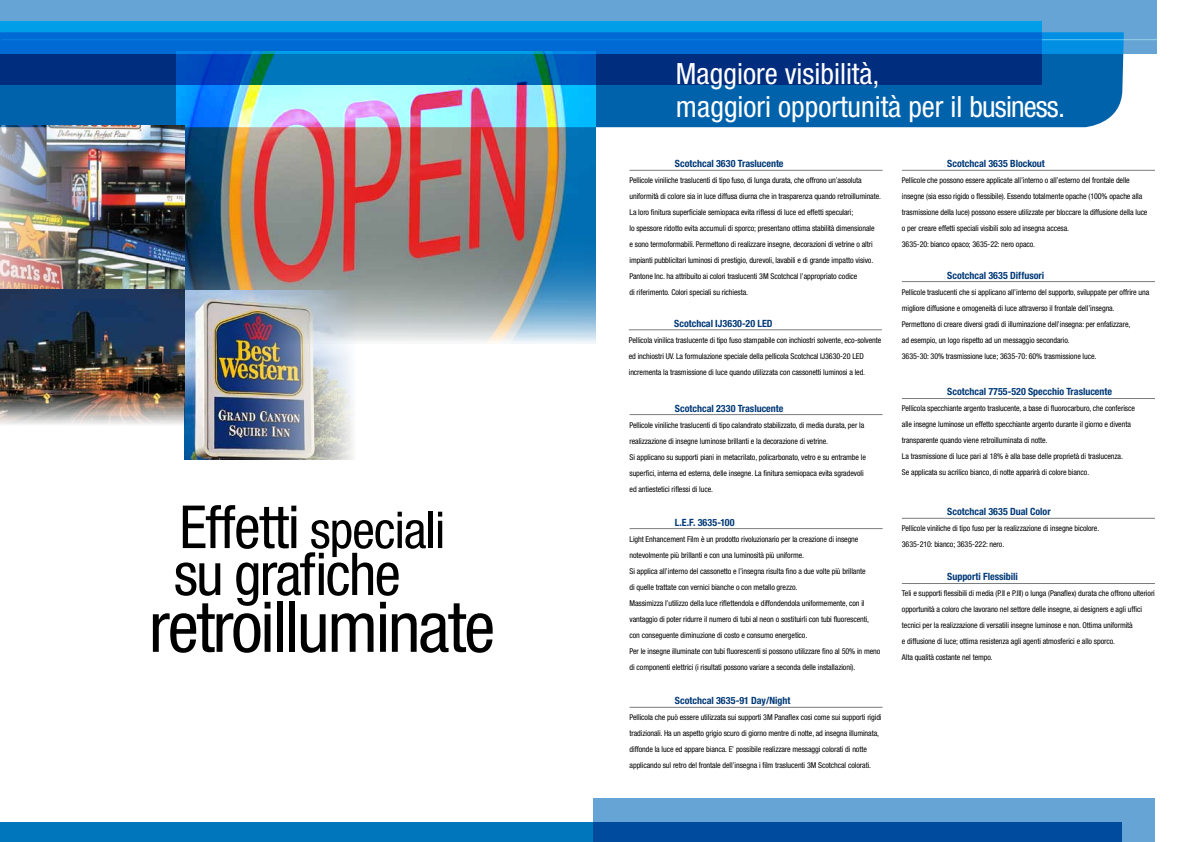
<style>
.page{position:relative;width:1191px;height:842px;background:#fff}
.page>*{position:absolute;margin:0;border:0;box-sizing:border-box;transform-origin:0 0}
.t1{font:condensed 70.1px "Helvetica Neue";letter-spacing:-.03em;color:#000}
.t2{font:condensed 59.1px "Helvetica Neue";letter-spacing:-.03em;color:#000}
.t3{font:condensed 51px "Helvetica Neue";letter-spacing:-.02em;color:#000}
.t4{font:condensed 29.3px/33px "Helvetica Neue";color:#fff}
.t5{font:700 condensed 10px "Helvetica Neue";color:#003977}
.t6{font:condensed 8px/16px "Helvetica Neue";letter-spacing:-.01em;color:#000}
.s1{font-size:59.4px}
</style>
<div class="page">
<img style="left:184px;top:127px;width:411px;height:216px">
<hr style="left:629px;top:170px;width:253px;height:1px;background:#7b7c7e">
<hr style="left:629px;top:414px;width:253px;height:1px;background:#7b7c7e">
<hr style="left:629px;top:528px;width:253px;height:1px;background:#7b7c7e">
<hr style="left:902px;top:170px;width:253px;height:1px;background:#7b7c7e">
<hr style="left:902px;top:281px;width:253px;height:1px;background:#7b7c7e">
<hr style="left:902px;top:398px;width:253px;height:1px;background:#7b7c7e">
<hr style="left:902px;top:518px;width:253px;height:1px;background:#7b7c7e">
<hr style="left:902px;top:583px;width:253px;height:1px;background:#7b7c7e">
<hr style="left:629px;top:707px;width:253px;height:1px;background:#7b7c7e">
<hr style="left:629px;top:329px;width:253px;height:1px;background:#7b7c7e">
<svg style="left:0;top:54px;width:1123px;height:73px;background:#3686c0"></svg>
<svg style="left:0;top:54px;width:1042px;height:31px;background:#004594"></svg>
<svg style="left:0;top:0;width:1157px;height:54px;background:#2a8ed8"></svg>
<div style="left:593px;top:798px;width:562px;height:44px;background:#65a4d4"></div>
<svg style="left:0;top:822px;width:1121px;height:20px;background:#0061ad"></svg>
<img style="left:185px;top:291px;width:170px;height:169px">
<img style="left:0;top:125px;width:184px;height:164px">
<img style="left:0;top:289px;width:184px;height:136px">
<h3 class="t3" style="left:179px;top:500px;width:267px"><span class="s1">Effetti</span> speciali</h3>
<h2 class="t2" style="left:174px;top:540px;width:228px">su grafiche</h2>
<h1 class="t1" style="left:149px;top:586px;width:348px">retroilluminate</h1>
<h3 class="t4" style="left:676px;top:57px;width:390px">Maggiore visibilità,<br>maggiori opportunità per il business.</h3>
<p class="t5" style="left:675px;top:158px;width:110px">Scotchcal 3630 Traslucente</p>
<p class="t6" style="left:629px;top:172px;width:253px">Pellicole viniliche traslucenti di tipo fuso, di lunga durata, che offrono un’assoluta uniformità di colore sia in luce diffusa diurna che in trasparenza quando retroilluminate.<br>La loro finitura superficiale semiopaca evita riflessi di luce ed effetti speculari;<br>lo spessore ridotto evita accumuli di sporco; presentano ottima stabilità dimensionale<br>e sono termoformabili. Permettono di realizzare insegne, decorazioni di vetrine o altri impianti pubblicitari luminosi di prestigio, durevoli, lavabili e di grande impatto visivo.<br>Pantone Inc. ha attribuito ai colori traslucenti 3M Scotchcal l’appropriato codice<br>di riferimento. Colori speciali su richiesta.</p>
<p class="t5" style="left:674px;top:317px;width:100px">Scotchcal IJ3630-20 LED</p>
<p class="t6" style="left:629px;top:332px;width:254px">Pellicola vinilica traslucente di tipo fuso stampabile con inchiostri solvente, eco-solvente ed inchiostri UV. La formulazione speciale della pellicola Scotchcal IJ3630-20 LED incrementa la trasmissione di luce quando utilizzata con cassonetti luminosi a led.</p>
<p class="t5" style="left:675px;top:402px;width:110px">Scotchcal 2330 Traslucente</p>
<p class="t6" style="left:629px;top:417px;width:238px">Pellicole viniliche traslucenti di tipo calandrato stabilizzato, di media durata, per la realizzazione di insegne luminose brillanti e la decorazione di vetrine.<br>Si applicano su supporti piani in metacrilato, policarbonato, vetro e su entrambe le superfici, interna ed esterna, delle insegne. La finitura semiopaca evita sgradevoli ed antiestetici riflessi di luce.</p>
<p class="t5" style="left:675px;top:516px;width:61px">L.E.F. 3635-100</p>
<p class="t6" style="left:629px;top:531px;width:252px">Light Enhancement Film è un prodotto rivoluzionario per la creazione di insegne notevolmente più brillanti e con una luminosità più uniforme.<br>Si applica all’interno del cassonetto e l’insegna risulta fino a due volte più brillante<br>di quelle trattate con vernici bianche o con metallo grezzo.<br>Massimizza l’utilizzo della luce riflettendola e diffondendola uniformemente, con il vantaggio di poter ridurre il numero di tubi al neon o sostituirli con tubi fluorescenti, con conseguente diminuzione di costo e consumo energetico.<br>Per le insegne illuminate con tubi fluorescenti si possono utilizzare fino al 50% in meno di componenti elettrici (i risultati possono variare a seconda delle installazioni).</p>
<p class="t5" style="left:675px;top:695px;width:117px">Scotchcal 3635-91 Day/Night</p>
<p class="t6" style="left:629px;top:709px;width:253px">Pellicola che può essere utilizzata sui supporti 3M Panaflex così come sui supporti rigidi tradizionali. Ha un aspetto grigio scuro di giorno mentre di notte, ad insegna illuminata, diffonde la luce ed appare bianca. E’ possibile realizzare messaggi colorati di notte applicando sul retro del frontale dell’insegna i film traslucenti 3M Scotchcal colorati.</p>
<p class="t5" style="left:947px;top:158px;width:99px">Scotchcal 3635 Blockout</p>
<p class="t6" style="left:902px;top:172px;width:247px">Pellicole che possono essere applicate all’interno o all’esterno del frontale delle insegne (sia esso rigido o flessibile). Essendo totalmente opache (100% opache alla trasmissione della luce) possono essere utilizzate per bloccare la diffusione della luce o per creare effetti speciali visibili solo ad insegna accesa.<br>3635-20: bianco opaco; 3635-22: nero opaco.</p>
<p class="t5" style="left:947px;top:269px;width:98px">Scotchcal 3635 Diffusori</p>
<p class="t6" style="left:902px;top:284px;width:249px">Pellicole traslucenti che si applicano all’interno del supporto, sviluppate per offrire una migliore diffusione e omogeneità di luce attraverso il frontale dell’insegna.<br>Permettono di creare diversi gradi di illuminazione dell’insegna: per enfatizzare,<br>ad esempio, un logo rispetto ad un messaggio secondario.<br>3635-30: 30% trasmissione luce; 3635-70: 60% trasmissione luce.</p>
<p class="t5" style="left:947px;top:386px;width:166px">Scotchcal 7755-520 Specchio Traslucente</p>
<p class="t6" style="left:902px;top:401px;width:234px">Pellicola specchiante argento traslucente, a base di fluorocarburo, che conferisce alle insegne luminose un effetto specchiante argento durante il giorno e diventa transparente quando viene retroilluminata di notte.<br>La trasmissione di luce pari al 18% è alla base delle proprietà di traslucenza.<br>Se applicata su acrilico bianco, di notte apparirà di colore bianco.</p>
<p class="t5" style="left:947px;top:506px;width:105px">Scotchcal 3635 Dual Color</p>
<p class="t6" style="left:902px;top:520px;width:199px">Pellicole viniliche di tipo fuso per la realizzazione di insegne bicolore.<br>3635-210: bianco; 3635-222: nero.</p>
<p class="t5" style="left:947px;top:571px;width:72px">Supporti Flessibili</p>
<p class="t6" style="left:902px;top:585px;width:254px">Teli e supporti flessibili di media (P.II e P.III) o lunga (Panaflex) durata che offrono ulteriori opportunità a coloro che lavorano nel settore delle insegne, ai designers e agli uffici tecnici per la realizzazione di versatili insegne luminose e non. Ottima uniformità<br>e diffusione di luce; ottima resistenza agli agenti atmosferici e allo sporco.<br>Alta qualità costante nel tempo.</p>
</div>
